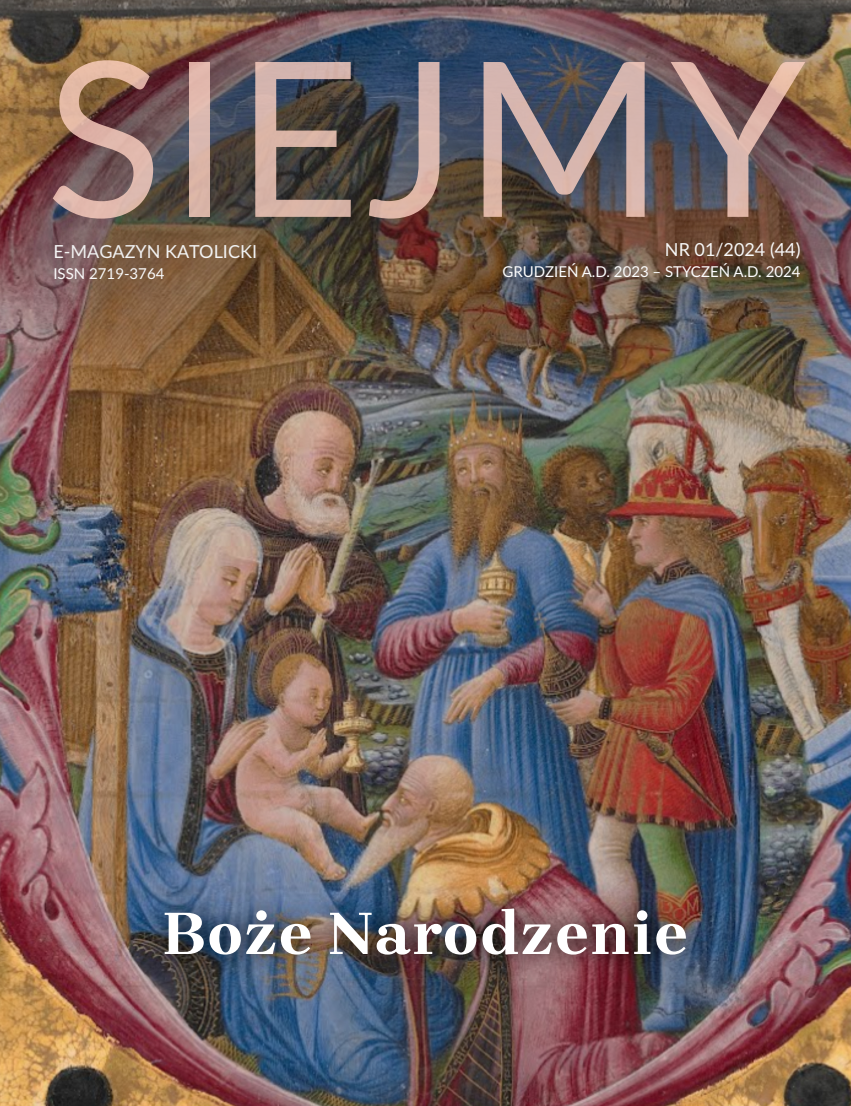
<style>
.page{position:relative;width:851px;height:1106px;background:#fff}
.page>*{position:absolute;margin:0;border:0;box-sizing:border-box;transform-origin:0 0}
.t1{font:216px "Lato";letter-spacing:.03em;color:rgb(255 210 195/.8)}
.t2{font:700 61.5px "Brygada 1918";letter-spacing:.03em;color:#fff}
.t3{font:18px "Lato";color:#fff}
.t4{font:15px "Lato";color:#fff}
</style>
<div class="page">
<img style="left:0;top:422px;width:850px;height:684px">
<img style="left:0;top:307px;width:850px;height:115px">
<img style="left:0;top:307px;width:319px;height:52px">
<img style="left:0;top:0;width:850px;height:307px">
<img style="left:139px;top:881px;width:574px;height:102px">
<h1 class="t1" style="left:46px;top:43px;width:761px">SIEJMY</h1>
<p class="t3" style="left:53px;top:243px;width:205px">E-MAGAZYN KATOLICKI</p>
<p class="t4" style="left:53px;top:267px;width:112px">ISSN 2719-3764</p>
<p class="t3" style="left:664px;top:241px;width:137px">NR 01/2024 (44)</p>
<p class="t4" style="left:502px;top:265px;width:299px">GRUDZIEŃ A.D. 2023 – STYCZEŃ A.D. 2024</p>
<h2 class="t2" style="left:163px;top:907px;width:526px">Boże Narodzenie</h2>
</div>
